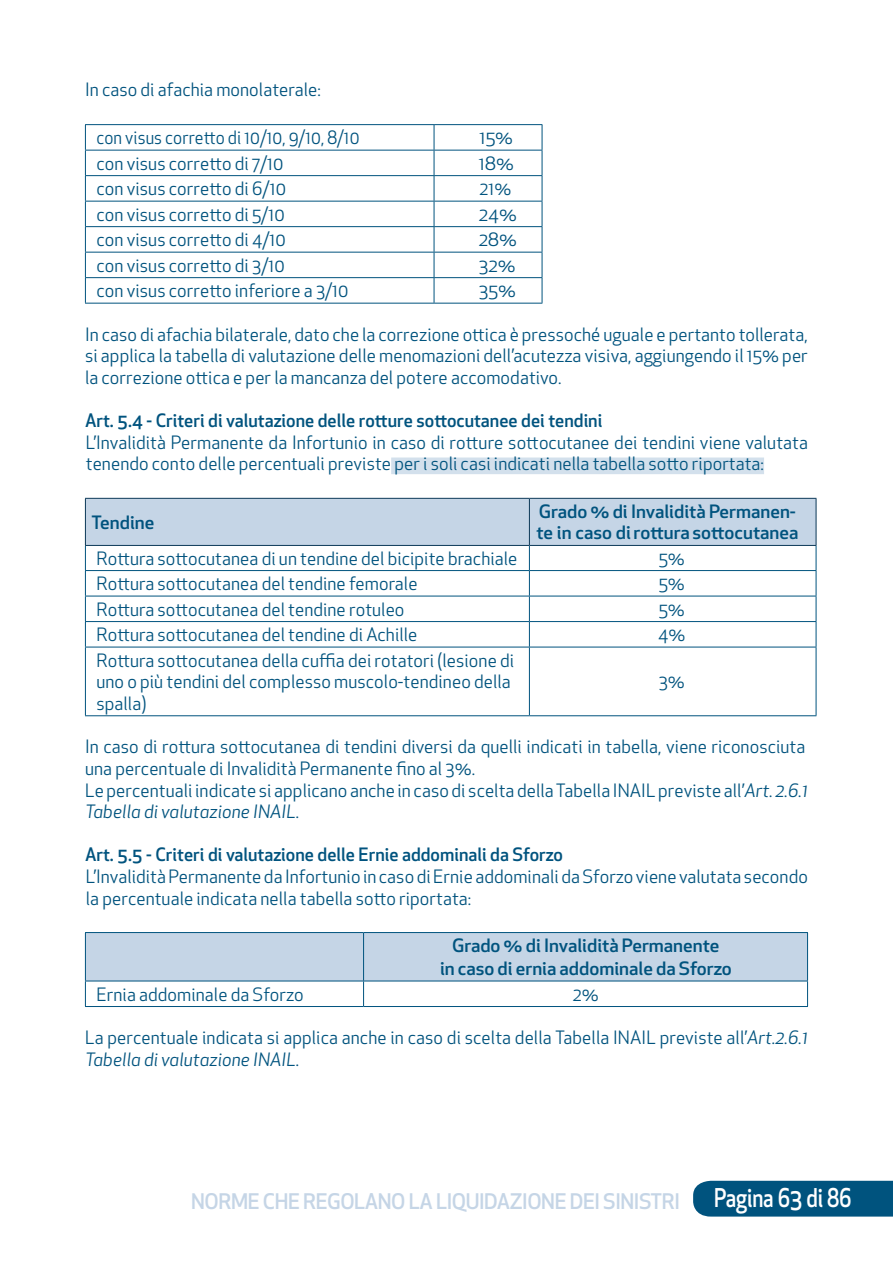
<style>
.page{position:relative;width:893px;height:1263px;background:#fff}
.page>*{position:absolute;margin:0;border:0;box-sizing:border-box;transform-origin:0 0}
.t1{font:500 25.2px "Apex New";letter-spacing:-.005em;color:#fff;scale:.83 1}
.t2{font:500 21px "Apex New";letter-spacing:-.02em;color:#c5d5e6}
.Body_Text{font:18px/21.6px "Apex New";letter-spacing:.005em;color:#00537e}
.Table_Paragraph{font:18px/21.6px "Apex New";letter-spacing:.005em;color:#00537e}
.Table_Paragraph-2{font:500 18px/21.6px "Apex New";color:#00537e;scale:1.05 1}
.Body_Text-2{font:500 18px "Apex New";color:#00537e}
.Table_Paragraph-3{font:18px "Apex New";letter-spacing:.005em;color:#00537e;scale:.95 1}
.Table_Paragraph-4{font:18px "Apex New";letter-spacing:.005em;color:#00537e;scale:1.05 1}
.s1{font-style:italic}
</style>
<div class="page">
<div style="left:693px;top:1181px;width:200px;height:35px;background:#00537e"></div>
<div style="left:391px;top:457px;width:373px;height:17px;background:#d3e0ec"></div>
<hr style="left:85px;top:124px;width:349px;height:1px;background:#00537e">
<hr style="left:434px;top:124px;width:108px;height:1px;background:#00537e">
<hr style="left:85px;top:150px;width:349px;height:1px;background:#00537e">
<hr style="left:434px;top:150px;width:108px;height:1px;background:#00537e">
<hr style="left:85px;top:175px;width:349px;height:1px;background:#00537e">
<hr style="left:434px;top:175px;width:108px;height:1px;background:#00537e">
<hr style="left:85px;top:201px;width:349px;height:1px;background:#00537e">
<hr style="left:434px;top:201px;width:108px;height:1px;background:#00537e">
<hr style="left:85px;top:226px;width:349px;height:1px;background:#00537e">
<hr style="left:434px;top:226px;width:108px;height:1px;background:#00537e">
<hr style="left:85px;top:252px;width:349px;height:1px;background:#00537e">
<hr style="left:434px;top:252px;width:108px;height:1px;background:#00537e">
<hr style="left:85px;top:277px;width:349px;height:1px;background:#00537e">
<svg style="left:85px;top:125px;width:1px;height:178px"></svg>
<hr style="left:434px;top:277px;width:108px;height:1px;background:#00537e">
<svg style="left:434px;top:125px;width:1px;height:178px"></svg>
<svg style="left:542px;top:125px;width:1px;height:178px"></svg>
<hr style="left:85px;top:303px;width:349px;height:1px;background:#00537e">
<hr style="left:434px;top:303px;width:108px;height:1px;background:#00537e">
<svg style="left:85px;top:498px;width:732px;height:149px"></svg>
<hr style="left:85px;top:647px;width:444px;height:1px;background:#00537e">
<hr style="left:85px;top:647px;width:1px;height:68px;background:#00537e">
<hr style="left:529px;top:647px;width:287px;height:1px;background:#00537e">
<hr style="left:529px;top:647px;width:1px;height:68px;background:#00537e">
<hr style="left:816px;top:647px;width:1px;height:68px;background:#00537e">
<hr style="left:85px;top:715px;width:444px;height:1px;background:#00537e">
<hr style="left:529px;top:715px;width:287px;height:1px;background:#00537e">
<hr style="left:85px;top:498px;width:444px;height:1px;background:#0c3958">
<hr style="left:85px;top:499px;width:1px;height:46px;background:#0c3958">
<hr style="left:529px;top:498px;width:287px;height:1px;background:#0c3958">
<hr style="left:529px;top:499px;width:1px;height:46px;background:#0c3958">
<hr style="left:816px;top:499px;width:1px;height:46px;background:#0c3958">
<hr style="left:85px;top:545px;width:444px;height:1px;background:#0c3958">
<hr style="left:529px;top:545px;width:287px;height:1px;background:#0c3958">
<svg style="left:85px;top:932px;width:723px;height:74px"></svg>
<hr style="left:85px;top:1006px;width:279px;height:1px;background:#00537e">
<hr style="left:364px;top:1006px;width:444px;height:1px;background:#00537e">
<p class="Body_Text" style="left:85px;top:79px;width:237px">In caso di afachia monolaterale:</p>
<p class="Table_Paragraph-3" style="left:97px;top:126px;width:278px">con visus corretto di 10/10, 9/10, 8/10</p>
<p class="Table_Paragraph-4" style="left:479px;top:126px;width:34px">15%</p>
<p class="Table_Paragraph" style="left:97px;top:152px;width:189px">con visus corretto di 7/10</p>
<p class="Table_Paragraph-4" style="left:479px;top:152px;width:35px">18%</p>
<p class="Table_Paragraph" style="left:97px;top:178px;width:191px">con visus corretto di 6/10</p>
<p class="Table_Paragraph" style="left:479px;top:178px;width:34px">21%</p>
<p class="Table_Paragraph" style="left:97px;top:203px;width:190px">con visus corretto di 5/10</p>
<p class="Table_Paragraph-4" style="left:479px;top:203px;width:38px">24%</p>
<p class="Table_Paragraph" style="left:97px;top:229px;width:191px">con visus corretto di 4/10</p>
<p class="Table_Paragraph-4" style="left:479px;top:228px;width:38px">28%</p>
<p class="Table_Paragraph" style="left:97px;top:254px;width:190px">con visus corretto di 3/10</p>
<p class="Table_Paragraph-4" style="left:479px;top:254px;width:37px">32%</p>
<p class="Table_Paragraph" style="left:97px;top:280px;width:254px">con visus corretto inferiore a 3/10</p>
<p class="Table_Paragraph-4" style="left:479px;top:279px;width:37px">35%</p>
<p class="Body_Text" style="left:85px;top:323px;width:724px;text-align:justify">In caso di afachia bilaterale, dato che la correzione ottica è pressoché uguale e pertanto tollerata, si applica la tabella di valutazione delle menomazioni dell’acutezza visiva, aggiungendo il 15% per la correzione ottica e per la mancanza del potere accomodativo.</p>
<p class="Body_Text-2" style="left:85px;top:408px;width:519px">Art. 5.4 - Criteri di valutazione delle rotture sottocutanee dei tendini</p>
<p class="Body_Text" style="left:86px;top:431px;width:724px">L’Invalidità Permanente da Infortunio in caso di rotture sottocutanee dei tendini viene valutata tenendo conto delle percentuali previste per i soli casi indicati nella tabella sotto riportata:</p>
<p class="Table_Paragraph-2" style="left:91px;top:511px;width:61px">Tendine</p>
<p class="Table_Paragraph-2" style="left:536px;top:500px;width:251px">Grado % di Invalidità Permanen&shy;te in caso di rottura sottocutanea</p>
<p class="Table_Paragraph" style="left:96px;top:547px;width:422px">Rottura sottocutanea di un tendine del bicipite brachiale</p>
<p class="Table_Paragraph" style="left:659px;top:547px;width:28px">5%</p>
<p class="Table_Paragraph" style="left:96px;top:573px;width:323px">Rottura sottocutanea del tendine femorale</p>
<p class="Table_Paragraph" style="left:659px;top:573px;width:28px">5%</p>
<p class="Table_Paragraph" style="left:96px;top:598px;width:310px">Rottura sottocutanea del tendine rotuleo</p>
<p class="Table_Paragraph" style="left:659px;top:598px;width:28px">5%</p>
<p class="Table_Paragraph" style="left:96px;top:624px;width:323px">Rottura sottocutanea del tendine di Achille</p>
<p class="Table_Paragraph" style="left:658px;top:624px;width:29px">4%</p>
<p class="Table_Paragraph" style="left:96px;top:649px;width:419px">Rottura sottocutanea della cuffia dei rotatori (lesione di uno o più tendini del complesso muscolo-tendineo della spalla)</p>
<p class="Table_Paragraph" style="left:659px;top:671px;width:28px">3%</p>
<p class="Body_Text" style="left:85px;top:736px;width:722px">In caso di rottura sottocutanea di tendini diversi da quelli indicati in tabella, viene riconosciuta una percentuale di Invalidità Permanente fino al 3%.</p>
<p class="Body_Text" style="left:85px;top:779px;width:724px">Le percentuali indicate si applicano anche in caso di scelta della Tabella INAIL previste all’<span class="s1">Art. 2.6.1<br>Tabella di valutazione INAIL.</span></p>
<p class="Body_Text-2" style="left:85px;top:843px;width:479px">Art. 5.5 - Criteri di valutazione delle Ernie addominali da Sforzo</p>
<p class="Body_Text" style="left:86px;top:866px;width:724px">L’Invalidità Permanente da Infortunio in caso di Ernie addominali da Sforzo viene valutata secondo la percentuale indicata nella tabella sotto riportata:</p>
<p class="Table_Paragraph-2" style="left:452px;top:934px;width:256px">Grado % di Invalidità Permanente</p>
<p class="Table_Paragraph-2" style="left:440px;top:957px;width:279px">in caso di ernia addominale da Sforzo</p>
<p class="Table_Paragraph" style="left:97px;top:983px;width:209px">Ernia addominale da Sforzo</p>
<p class="Table_Paragraph" style="left:573px;top:983px;width:27px">2%</p>
<p class="Body_Text" style="left:85px;top:1027px;width:724px">La percentuale indicata si applica anche in caso di scelta della Tabella INAIL previste all’<span class="s1">Art.2.6.1<br>Tabella di valutazione INAIL.</span></p>
<p class="t2" style="left:191px;top:1187px;width:490px">NORME CHE REGOLANO LA LIQUIDAZIONE DEI SINISTRI</p>
<h1 class="t1" style="left:714px;top:1181px;width:167px">Pagina 63 di 86</h1>
</div>
